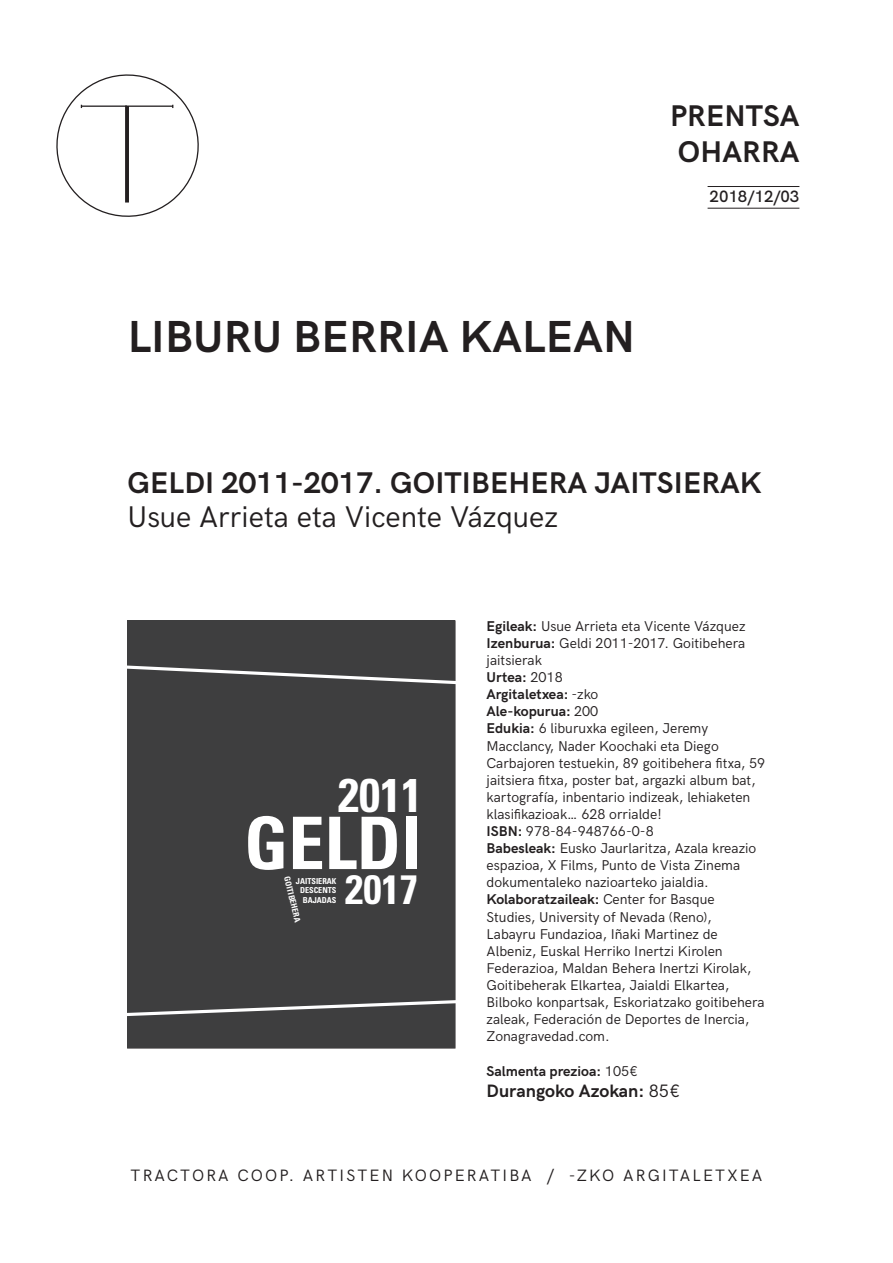
<style>
.page{position:relative;width:893px;height:1263px;background:#fff}
.page>*{position:absolute;margin:0;border:0;box-sizing:border-box;transform-origin:0 0}
.t1{font:700 condensed 72.45px "Univers";color:#fff}
.t2{font:700 condensed 47.25px "Univers";color:#fff}
.PO_TITULO{font:700 45px "HK Grotesk";letter-spacing:.005em;color:#231f20}
.t3{font:700 condensed 40.95px "Univers";color:#fff}
.PO_TITULO-2{font:700 30px "HK Grotesk";letter-spacing:.005em;color:#231f20}
.PO_SUBTITULO{font:30px "HK Grotesk";color:#231f20}
.PO_TEXTO{font:700 18px "HK Grotesk";color:#231f20}
.t4{font:16.5px "HK Grotesk";letter-spacing:.13em;color:#231f20}
.t5{font:600 16.5px "HK Grotesk";color:#231f20}
.PO_TEXTO-2{font:14.25px/17.1px "HK Grotesk";color:#231f20}
.PO_TEXTO-3{font:700 14.25px "HK Grotesk";color:#231f20}
.t6{font:700 condensed 8.25px/9.9px "Univers";color:#fff;text-align:right}
.s1{font-weight:700}
.s2{font-weight:400}
</style>
<div class="page">
<hr style="left:708px;top:186px;width:91px;height:1px;background:#231f20">
<hr style="left:708px;top:208px;width:91px;height:1px;background:#231f20">
<svg style="left:56px;top:74px;width:143px;height:143px"></svg>
<div style="left:128px;top:621px;width:327px;height:427px;background:#3e3e3f"></div>
<svg style="left:128px;top:665px;width:327px;height:351px"></svg>
<p class="PO_TITULO-2" style="left:670px;top:93px;width:131px">PRENTSA</p>
<p class="PO_TITULO-2" style="left:678px;top:129px;width:123px">OHARRA</p>
<p class="PO_TITULO" style="left:128px;top:303px;width:509px">LIBURU BERRIA KALEAN</p>
<p class="t5" style="left:710px;top:184px;width:91px">2018/12/03</p>
<p class="PO_TITULO-2" style="left:128px;top:460px;width:636px">GELDI 2011-2017. GOITIBEHERA JAITSIERAK</p>
<p class="PO_SUBTITULO" style="left:128px;top:494px;width:432px">Usue Arrieta eta Vicente Vázquez</p>
<p class="t2" style="left:338px;top:766px;width:85px">2011</p>
<p class="t1" style="left:244px;top:799px;width:179px">GELDI</p>
<p class="t6" style="left:296px;top:876px;width:42px">JAITSIERAK<br>DESCENTS<br>BAJADAS</p>
<p class="t3" style="left:345px;top:864px;width:74px">2017</p>
<p class="t6" style="left:292px;top:875px;width:48px;rotate:76deg">GOITIBEHERA</p>
<p class="PO_TEXTO-2" style="left:487px;top:616px;width:260px"><span class="s1">Egileak:</span> Usue Arrieta eta Vicente Vázquez</p>
<p class="PO_TEXTO-2" style="left:487px;top:633px;width:260px"><span class="s1">Izenburua:</span> Geldi 2011-2017. Goitibehera jaitsierak</p>
<p class="PO_TEXTO-3" style="left:487px;top:666px;width:78px">Urtea: <span class="s2">2018</span></p>
<p class="PO_TEXTO-3" style="left:487px;top:684px;width:113px">Argitaletxea: <span class="s2">-zko</span></p>
<p class="PO_TEXTO-3" style="left:487px;top:701px;width:113px">Ale-kopurua: <span class="s2">200</span></p>
<p class="PO_TEXTO-2" style="left:487px;top:719px;width:280px"><span class="s1">Edukia:</span> 6 liburuxka egileen, Jeremy Macclancy, Nader Koochaki eta Diego Carbajoren testuekin, 89 goitibehera fitxa, 59 jaitsiera fitxa, poster bat, argazki album bat, kartografía, inbentario indizeak, lehiaketen klasifikazioak… 628 orrialde!</p>
<p class="PO_TEXTO-2" style="left:487px;top:821px;width:169px"><span class="s1">ISBN:</span> 978-84-948766-0-8</p>
<p class="PO_TEXTO-2" style="left:487px;top:838px;width:271px"><span class="s1">Babesleak:</span> Eusko Jaurlaritza, Azala kreazio espazioa, X Films, Punto de Vista Zinema dokumentaleko nazioarteko jaialdia.</p>
<p class="PO_TEXTO-2" style="left:487px;top:890px;width:280px"><span class="s1">Kolaboratzaileak:</span> Center for Basque Studies, University of Nevada (Reno),<br>Labayru Fundazioa, Iñaki Martinez de Albeniz, Euskal Herriko Inertzi Kirolen Federazioa, Maldan Behera Inertzi Kirolak, Goitibeherak Elkartea, Jaialdi Elkartea, Bilboko konpartsak, Eskoriatzako goitibehera zaleak, Federación de Deportes de Inercia, Zonagravedad.com.</p>
<p class="PO_TEXTO-3" style="left:487px;top:1060px;width:153px">Salmenta prezioa: <span class="s2">105€</span></p>
<p class="PO_TEXTO" style="left:487px;top:1077px;width:195px">Durangoko Azokan: <span class="s2">85€</span></p>
<p class="t4" style="left:131px;top:1163px;width:633px">TRACTORA COOP. ARTISTEN KOOPERATIBA / -ZKO ARGITALETXEA</p>
</div>
